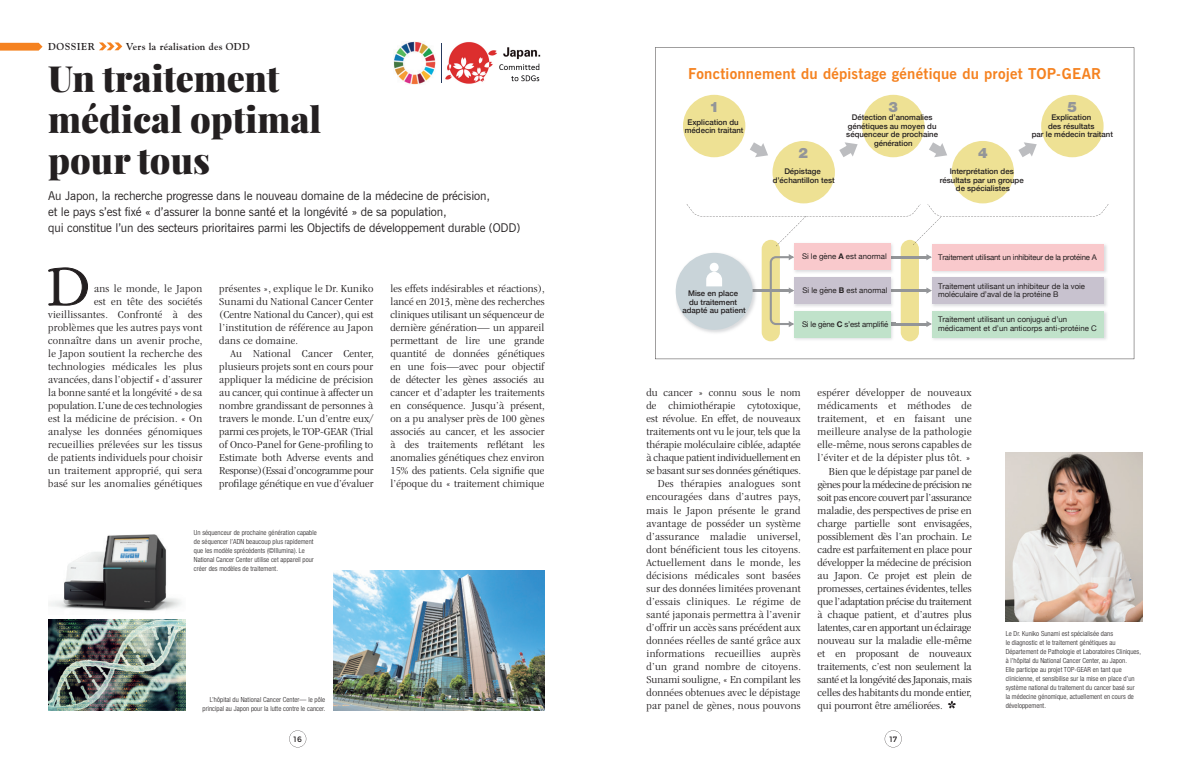
<style>
.page{position:relative;width:1191px;height:766px;background:#fff}
.page>*{position:absolute;margin:0;border:0;box-sizing:border-box;transform-origin:0 0}
.t1{font:300 58px "ITC Garamond Std";color:#231f20}
.t2{font:900 36px/41px "Playfair Display";color:#231f20}
.t3{font:700 15px "News Gothic BT";letter-spacing:.015em;color:#f58220}
.t4{font:900 14.3px "Helvetica Neue LT Std";color:#939598}
.t5{font:12px/16px "News Gothic BT";letter-spacing:-.01em;color:#231f20}
.t6{font:300 condensed 11px/13px "ITC Garamond Std";letter-spacing:.01em;color:#231f20;text-align:justify;scale:1.15 1}
.t7{font:300 condensed 11px "ITC Garamond Std";letter-spacing:-.02em;color:#231f20;scale:1.15 1}
.t8{font:300 condensed 11px "ITC Garamond Std";letter-spacing:-.015em;color:#231f20;scale:1.15 1}
.t9{font:300 condensed 11px "ITC Garamond Std";letter-spacing:-.025em;color:#231f20;scale:1.15 1}
.t10{font:700 10px "Goudy Std";letter-spacing:.025em;color:#231f20}
.t11{font:700 10px "Goudy Std";letter-spacing:.05em;color:#231f20}
.t12{font:500 7.8px/8.4px "Helvetica Neue";color:#231f20;text-align:center}
.t13{font:7.8px/8.4px "Helvetica Neue";color:#231f20}
.t14{font:7.8px "Helvetica Neue";letter-spacing:-.025em;color:#231f20}
.t15{font:7.8px "Helvetica Neue";letter-spacing:-.02em;color:#231f20}
.t16{font:7.8px "Montserrat";color:#231f20}
.t17{font:300 condensed 7px/9px "Helvetica Neue LT Std";letter-spacing:.01em;color:#231f20}
.s1{font-weight:700}
</style>
<div class="page">
<svg style="left:884px;top:730px;width:17px;height:17px"></svg>
<svg style="left:289px;top:730px;width:17px;height:17px"></svg>
<svg style="left:948px;top:700px;width:8px;height:8px"></svg>
<svg style="left:48px;top:267px;width:40px;height:39px"></svg>
<svg style="left:99px;top:42px;width:23px;height:8px"></svg>
<svg style="left:0;top:43px;width:43px;height:8px"></svg>
<img style="left:48px;top:619px;width:137px;height:91px">
<img style="left:334px;top:570px;width:210px;height:140px">
<img style="left:49px;top:534px;width:133px;height:77px">
<img style="left:393px;top:42px;width:42px;height:42px">
<img style="left:445px;top:42px;width:96px;height:42px">
<hr style="left:441px;top:43px;width:1px;height:40px;background:#273b5e">
<svg style="left:655px;top:47px;width:479px;height:312px"></svg>
<img style="left:1005px;top:452px;width:137px;height:169px">
<p class="t11" style="left:48px;top:41px;width:48px">DOSSIER</p>
<p class="t10" style="left:126px;top:41px;width:125px">Vers la réalisation des ODD</p>
<h2 class="t2" style="left:48px;top:57px;width:275px">Un traitement médical optimal pour tous</h2>
<p class="t5" style="left:48px;top:187px;width:474px">Au Japon, la recherche progresse dans le nouveau domaine de la médecine de précision,<br>et le pays s’est fixé « d’assurer la bonne santé et la longévité » de sa population,<br>qui constitue l’un des secteurs prioritaires parmi les Objectifs de développement durable (ODD)</p>
<h1 class="t1" style="left:47px;top:255px;width:44px">D</h1>
<p class="t6" style="left:48px;top:282px;width:136px;text-align:right">ans le monde, le Japon<br>est en tête des sociétés vieillissantes. Confronté à des problèmes que les autres pays vont connaître dans un avenir proche, le Japon soutient la recherche des technologies médicales les plus avancées, dans l’objectif « d’assurer la bonne santé et la longévité » de sa population. L’une de ces technologies est la médicine de précision. « On analyse les données génomiques recueillies prélevées sur les tissus de patients individuels pour choisir un traitement approprié, qui sera basé sur les anomalies génétiques</p>
<p class="t6" style="left:219px;top:282px;width:136px">présentes », explique le Dr. Kuniko Sunami du National Cancer Center (Centre National du Cancer), qui est l’institution de référence au Japon dans ce domaine.</p>
<p class="t6" style="left:219px;top:347px;width:136px;text-indent:11px">Au National Cancer Center, plusieurs projets sont en cours pour appliquer la médicine de précision au cancer, qui continue à affecter un nombre grandissant de personnes à travers le monde. L’un d’entre eux/ parmi ces projets, le TOP-GEAR (Trial of Onco-Panel for Gene-profiling to Estimate both Adverse events and Response)(Essai d’oncogramme pour profilage génétique en vue d’évaluer</p>
<p class="t17" style="left:194px;top:527px;width:124px">Un séquenceur de prochaine génération capable de séquencer l’ADN beaucoup plus rapidement que les modèle sprécédents (©Illumina). Le National Cancer Center utilise cet appareil pour créer des modèles de traitement.</p>
<p class="t6" style="left:390px;top:282px;width:136px">les effets indésirables et réactions), lancé en 2013, mène des recherches cliniques utilisant un séquenceur de dernière génération— un appareil permettant de lire une grande quantité de données génétiques en une fois—avec pour objectif de détecter les gènes associés au cancer et d’adapter les traitements en conséquence. Jusqu’à présent, on a pu analyser près de 100 gènes associés au cancer, et les associer à des traitements reflétant les anomalies génétiques chez environ 15% des patients. Cela signifie que l’époque du « traitement chimique</p>
<p class="t17" style="left:202px;top:694px;width:124px;text-align:right">L’hôpital du National Cancer Center— le pôle principal au Japon pour la lutte contre le cancer.</p>
<h3 class="t3" style="left:688px;top:64px;width:415px">Fonctionnement du dépistage génétique du projet TOP-GEAR</h3>
<h3 class="t4" style="left:709px;top:99px;width:11px">1</h3>
<h3 class="t4" style="left:888px;top:99px;width:11px">3</h3>
<h3 class="t4" style="left:798px;top:144px;width:11px">2</h3>
<h3 class="t4" style="left:978px;top:144px;width:11px">4</h3>
<p class="t12" style="left:846px;top:113px;width:93px">Détection d’anomalies génétiques au moyen du séquenceur de prochaine génération</p>
<p class="t12" style="left:685px;top:117px;width:60px">Explication du médecin traitant</p>
<p class="t12" style="left:772px;top:167px;width:63px">Dépistage d’échantillon test</p>
<p class="t12" style="left:939px;top:167px;width:85px">Interprétation des résultats par un groupe de spécialistes</p>
<h3 class="t4" style="left:1067px;top:99px;width:11px">5</h3>
<p class="t12" style="left:1031px;top:113px;width:83px">Explication<br>des résultats<br>par le médecin traitant</p>
<p class="t12" style="left:682px;top:289px;width:65px">Mise en place<br>du traitement adapté au patient</p>
<p class="t13" style="left:802px;top:252px;width:86px">Si le gène <span class="s1">A</span> est anormal</p>
<p class="t13" style="left:802px;top:286px;width:86px">Si le gène <span class="s1">B</span> est anormal</p>
<p class="t15" style="left:802px;top:319px;width:88px">Si le gène <span class="s1">C</span> s’est amplifié</p>
<p class="t14" style="left:938px;top:252px;width:160px">Traitement utilisant un inhibiteur de la protéine A</p>
<p class="t13" style="left:938px;top:282px;width:148px">Traitement utilisant un inhibiteur de la voie moléculaire d’aval de la protéine B</p>
<p class="t13" style="left:938px;top:315px;width:160px">Traitement utilisant un conjugué d’un médicament et d’un anticorps anti-protéine C</p>
<p class="t6" style="left:646px;top:386px;width:136px;text-align:right">du cancer » connu sous le nom de chimiothérapie cytotoxique, est révolue. En effet, de nouveaux traitements ont vu le jour, tels que la thérapie moléculaire ciblée, adaptée à chaque patient individuellement en se basant sur ses données génétiques.<br>Des thérapies analogues sont encouragées dans d’autres pays, mais le Japon présente le grand avantage de posséder un système d’assurance maladie universel, dont bénéficient tous les citoyens.<br>Actuellement dans le monde, les décisions médicales sont basées sur des données limitées provenant d’essais cliniques. Le régime de santé japonais permettra à l’avenir d’offrir un accès sans précédent aux données réelles de santé grâce aux informations recueillies auprès d’un grand nombre de citoyens.<br>Sunami souligne, « En compilant les données obtenues avec le dépistage par panel de gènes, nous pouvons</p>
<p class="t6" style="left:817px;top:386px;width:135px">espérer développer de nouveaux</p>
<p class="t6" style="left:817px;top:399px;width:135px">médicaments et méthodes de</p>
<p class="t6" style="left:817px;top:412px;width:135px">traitement, et en faisant une</p>
<p class="t6" style="left:817px;top:425px;width:135px">meilleure analyse de la pathologie</p>
<p class="t6" style="left:817px;top:438px;width:135px">elle-même, nous serons capables de</p>
<p class="t6" style="left:817px;top:451px;width:134px">l’éviter et de la dépister plus tôt. »</p>
<p class="t6" style="left:829px;top:464px;width:126px">Bien que le dépistage par panel de</p>
<p class="t9" style="left:817px;top:478px;width:136px">gènes pour la médecine de précision ne</p>
<p class="t7" style="left:817px;top:491px;width:135px">soit pas encore couvert par l’assurance</p>
<p class="t6" style="left:817px;top:503px;width:135px">maladie, des perspectives de prise en</p>
<p class="t6" style="left:817px;top:516px;width:136px">charge partielle sont envisagées,</p>
<p class="t6" style="left:817px;top:529px;width:135px">possiblement dès l’an prochain. Le</p>
<p class="t6" style="left:817px;top:542px;width:135px">cadre est parfaitement en place pour</p>
<p class="t6" style="left:817px;top:555px;width:135px">développer la médecine de précision</p>
<p class="t6" style="left:817px;top:568px;width:135px">au Japon. Ce projet est plein de</p>
<p class="t6" style="left:817px;top:581px;width:135px">promesses, certaines évidentes, telles</p>
<p class="t8" style="left:817px;top:595px;width:136px">que l’adaptation précise du traitement</p>
<p class="t6" style="left:817px;top:607px;width:135px">à chaque patient, et d’autres plus</p>
<p class="t8" style="left:817px;top:621px;width:135px">latentes, car en apportant un éclairage</p>
<p class="t6" style="left:817px;top:633px;width:135px">nouveau sur la maladie elle-même</p>
<p class="t6" style="left:817px;top:646px;width:135px">et en proposant de nouveaux</p>
<p class="t6" style="left:817px;top:659px;width:135px">traitements, c’est non seulement la</p>
<p class="t7" style="left:817px;top:673px;width:136px">santé et la longévité des Japonais, mais</p>
<p class="t6" style="left:817px;top:685px;width:136px">celles des habitants du monde entier,</p>
<p class="t6" style="left:817px;top:698px;width:110px">qui pourront être améliorées.</p>
<p class="t17" style="left:1005px;top:629px;width:137px">Le Dr. Kuniko Sunami est spécialisée dans<br>le diagnostic et le traitement génétiques au Département de Pathologie et Laboratoires Cliniques, à l’hôpital du National Cancer Center, au Japon.<br>Elle participe au projet TOP-GEAR en tant que clinicienne, et sensibilise sur la mise en place d’un système national du traitement du cancer basé sur<br>la médecine génomique, actuellement en cours de développement.</p>
<p class="t16" style="left:294px;top:734px;width:10px">16</p>
<p class="t16" style="left:889px;top:734px;width:9px">17</p>
</div>
